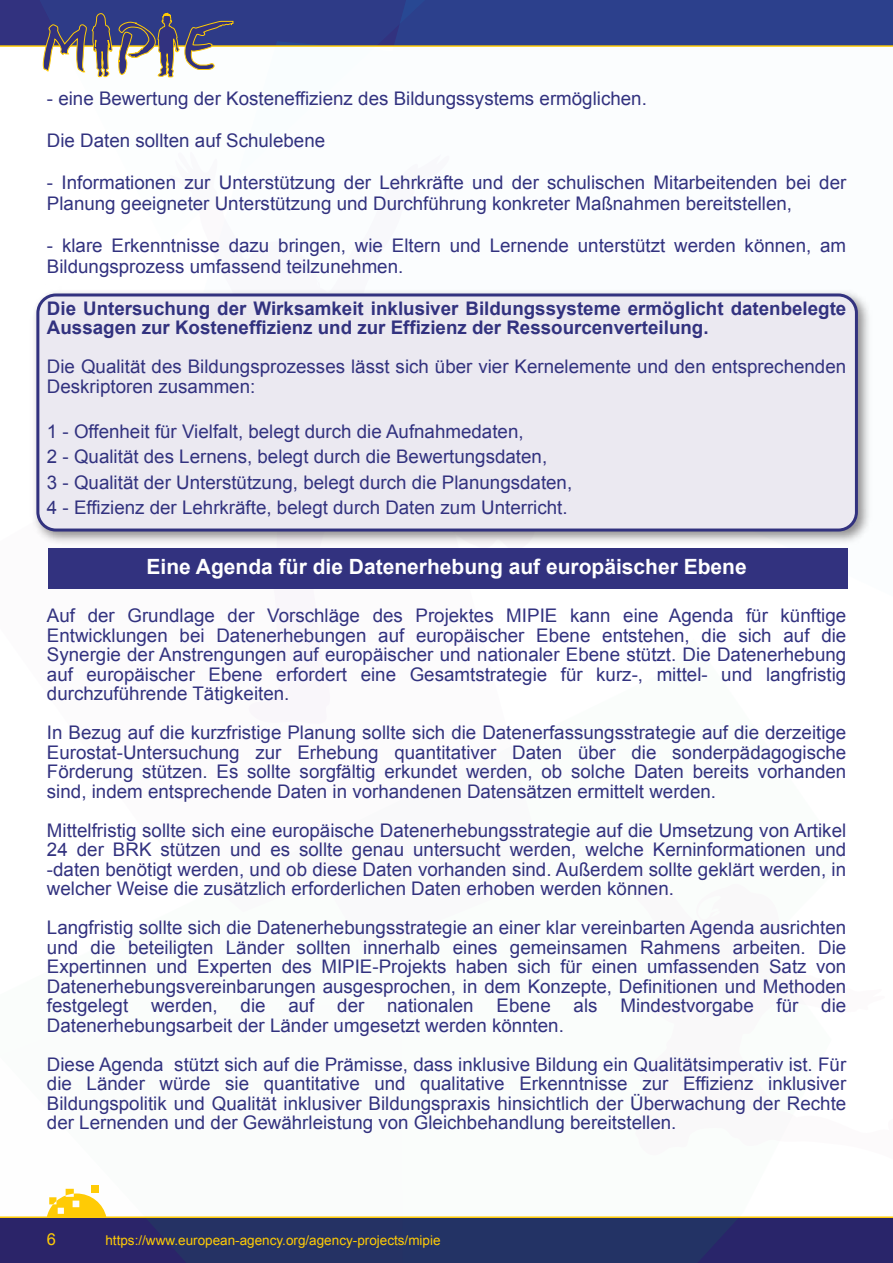
<style>
.page{position:relative;width:893px;height:1263px;background:#fff}
.page>*{position:absolute;margin:0;border:0;box-sizing:border-box;transform-origin:0 0}
.t1{font:700 21px "Arial";color:#fff}
.t2{font:18.75px/19.5px "Arial";color:#32327f;text-align:justify}
.t3{font:700 18.75px/19.5px "Arial";color:#32327f}
.t4{font:16.5px "Arial";color:#ffcb05}
.t5{font:13.5px "Arial";color:#ffcb05}
</style>
<div class="page">
<div style="left:498px;top:0;width:395px;height:45px;background:#2c408c"></div>
<div style="left:0;top:1217px;width:893px;height:46px;background:#29256a"></div>
<div style="left:404px;top:1218px;width:334px;height:45px;background:#233365"></div>
<svg style="left:147px;top:1218px;width:257px;height:45px;fill:#253264"></svg>
<svg style="left:4px;top:0;width:494px;height:45px;background:#2d3b87"></svg>
<hr style="left:0;top:45px;width:893px;height:2px;background:#ffcb05">
<div style="left:91px;top:1186px;width:7px;height:7px;background:#ffcb05"></div>
<svg style="left:47px;top:1189px;width:59px;height:27px"></svg>
<hr style="left:0;top:1216px;width:893px;height:2px;background:#ffcb05">
<svg style="left:43px;top:8px;width:191px;height:70px"></svg>
<img style="left:34px;top:290px;width:835px;height:255px">
<div style="left:38px;top:295px;width:818px;height:235px;background:#ebe9f1;border-radius:18px"></div>
<div style="left:36px;top:293px;width:822px;height:238px;border:3px solid #32327f;border-radius:18px"></div>
<div style="left:48px;top:548px;width:800px;height:40px;background:#32327f"></div>
<p class="t2" style="left:47px;top:88px;width:601px">- eine Bewertung der Kosteneffizienz des Bildungssystems ermöglichen.</p>
<p class="t2" style="left:47px;top:130px;width:280px">Die Daten sollten auf Schulebene</p>
<p class="t2" style="left:47px;top:172px;width:801px;line-height:21px">- Informationen zur Unterstützung der Lehrkräfte und der schulischen Mitarbeitenden bei der<br>Planung geeigneter Unterstützung und Durchführung konkreter Maßnahmen bereitstellen,</p>
<p class="t2" style="left:47px;top:235px;width:801px;line-height:21px">- klare Erkenntnisse dazu bringen, wie Eltern und Lernende unterstützt werden können, am<br>Bildungsprozess umfassend teilzunehmen.</p>
<p class="t3" style="left:47px;top:299px;width:801px">Die Untersuchung der Wirksamkeit inklusiver Bildungssysteme ermöglicht datenbelegte<br>Aussagen zur Kosteneffizienz und zur Effizienz der Ressourcenverteilung.</p>
<p class="t2" style="left:47px;top:357px;width:801px">Die Qualität des Bildungsprozesses lässt sich über vier Kernelemente und den entsprechenden<br>Deskriptoren zusammen:</p>
<p class="t2" style="left:47px;top:418px;width:527px;line-height:25.5px;text-align:left">1 - Offenheit für Vielfalt, belegt durch die Aufnahmedaten,<br>2 - Qualität des Lernens, belegt durch die Bewertungsdaten,<br>3 - Qualität der Unterstützung, belegt durch die Planungsdaten, 4 - Effizienz der Lehrkräfte, belegt durch Daten zum Unterricht.</p>
<p class="t1" style="left:147px;top:553px;width:602px">Eine Agenda für die Datenerhebung auf europäischer Ebene</p>
<p class="t2" style="left:47px;top:606px;width:801px">Auf der Grundlage der Vorschläge des Projektes MIPIE kann eine Agenda für künftige Entwicklungen bei Datenerhebungen auf europäischer Ebene entstehen, die sich auf die Synergie der Anstrengungen auf europäischer und nationaler Ebene stützt. Die Datenerhebung auf europäischer Ebene erfordert eine Gesamtstrategie für kurz-, mittel- und langfristig durchzuführende Tätigkeiten.</p>
<p class="t2" style="left:47px;top:723px;width:801px">In Bezug auf die kurzfristige Planung sollte sich die Datenerfassungsstrategie auf die derzeitige Eurostat-Untersuchung zur Erhebung quantitativer Daten über die sonderpädagogische Förderung stützen. Es sollte sorgfältig erkundet werden, ob solche Daten bereits vorhanden sind, indem entsprechende Daten in vorhandenen Datensätzen ermittelt werden.</p>
<p class="t2" style="left:47px;top:820px;width:801px">Mittelfristig sollte sich eine europäische Datenerhebungsstrategie auf die Umsetzung von Artikel 24 der BRK stützen und es sollte genau untersucht werden, welche Kerninformationen und -daten benötigt werden, und ob diese Daten vorhanden sind. Außerdem sollte geklärt werden, in welcher Weise die zusätzlich erforderlichen Daten erhoben werden können.</p>
<p class="t2" style="left:47px;top:918px;width:801px">Langfristig sollte sich die Datenerhebungsstrategie an einer klar vereinbarten Agenda ausrichten und die beteiligten Länder sollten innerhalb eines gemeinsamen Rahmens arbeiten. Die Expertinnen und Experten des MIPIE-Projekts haben sich für einen umfassenden Satz von Datenerhebungsvereinbarungen ausgesprochen, in dem Konzepte, Definitionen und Methoden festgelegt werden, die auf der nationalen Ebene als Mindestvorgabe für die Datenerhebungsarbeit der Länder umgesetzt werden könnten.</p>
<p class="t2" style="left:47px;top:1054px;width:801px">Diese Agenda stützt sich auf die Prämisse, dass inklusive Bildung ein Qualitätsimperativ ist. Für die Länder würde sie quantitative und qualitative Erkenntnisse zur Effizienz inklusiver Bildungspolitik und Qualität inklusiver Bildungspraxis hinsichtlich der Überwachung der Rechte der Lernenden und der Gewährleistung von Gleichbehandlung bereitstellen.</p>
<p class="t4" style="left:47px;top:1229px;width:11px">6</p>
<p class="t5" style="left:105px;top:1232px;width:337px">https://www.european-agency.org/agency-projects/mipie</p>
</div>
